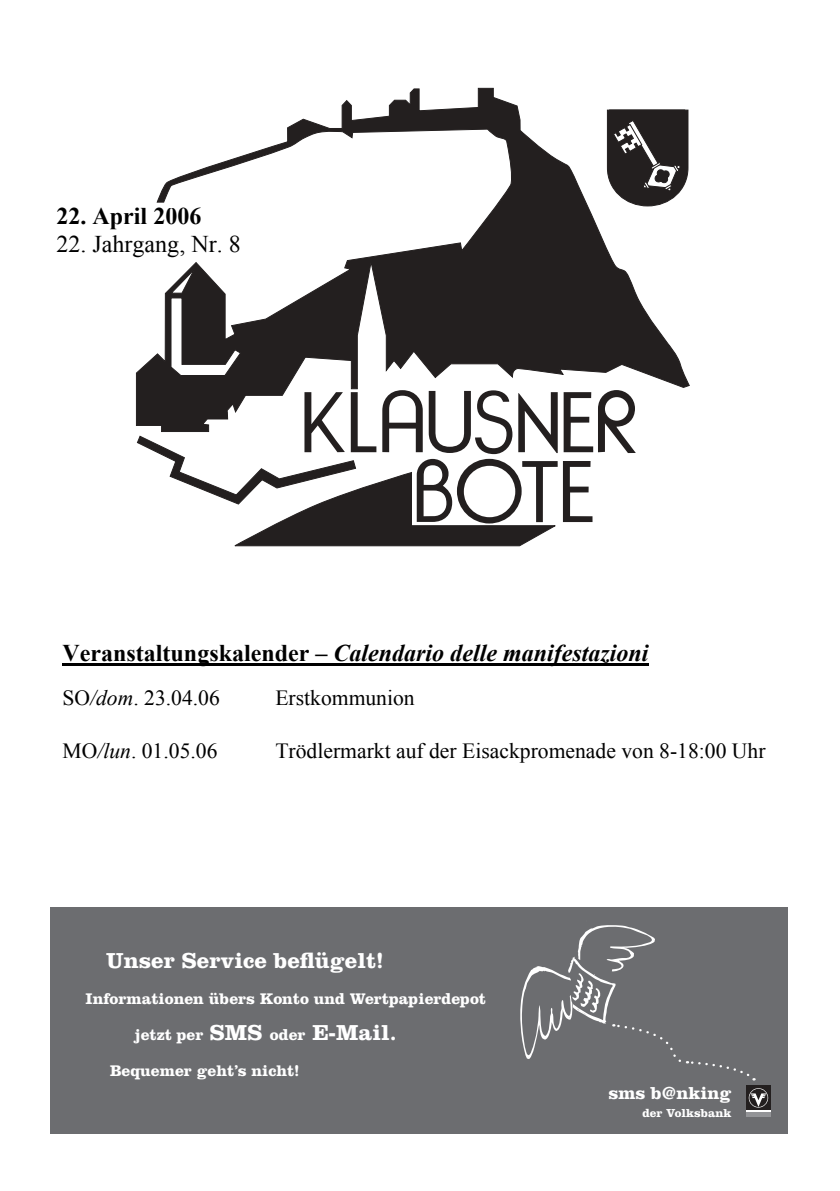
<style>
.page{position:relative;width:840px;height:1191px;background:#fff}
.page>*{position:absolute;margin:0;border:0;box-sizing:border-box;transform-origin:0 0}
.t1{font:24px "Times New Roman Bd It MS";color:#000}
.t2{font:24px "Times New Roman MS";color:#000}
.t3{font:24px "Times New Roman Bd MS";color:#000}
.t4{font:700 22.4px "Clarendon";color:#fff}
.t5{font:21.6px "Times New Roman MS";color:#000}
.t6{font:700 18px "Clarendon";color:#fff}
.t7{font:700 16px "Clarendon";color:#fff}
.t8{font:700 12px "Clarendon";color:#fff}
.s1{font-family:"Times New Roman Bd MS"}
.s2{font-family:"Times New Roman It MS"}
.s3{font-size:22.4px}
</style>
<div class="page">
<hr style="left:62px;top:663px;width:586px;height:3px;background:#000">
<div style="left:50px;top:907px;width:737px;height:227px;background:#6c6d70"></div>
<hr style="left:745px;top:1110px;width:25px;height:2px;background:#fff">
<div style="left:745px;top:1085px;width:25px;height:25px;background:#231f1f"></div>
<svg style="left:748px;top:1088px;width:19px;height:19px"></svg>
<div style="left:745px;top:1112px;width:25px;height:5px;background:#939497"></div>
<svg style="left:520px;top:925px;width:234px;height:155px"></svg>
<svg style="left:136px;top:88px;width:553px;height:338px"></svg>
<svg style="left:170px;top:269px;width:71px;height:107px"></svg>
<svg style="left:606px;top:109px;width:82px;height:97px;background:#4c4848"></svg>
<svg style="left:137px;top:390px;width:498px;height:156px"></svg>
<p class="t3" style="left:57px;top:203px;width:146px">22. April 2006</p>
<p class="t2" style="left:57px;top:230px;width:185px">22. Jahrgang, Nr. 8</p>
<p class="t1" style="left:62px;top:640px;width:587px"><span class="s1">Veranstaltungskalender ñ</span> Calendario delle manifestazioni</p>
<p class="t5" style="left:62px;top:685px;width:159px">SO<span class="s2">/dom</span>. 23.04.06</p>
<p class="t5" style="left:275px;top:685px;width:141px">Erstkommunion</p>
<p class="t5" style="left:62px;top:739px;width:156px">MO<span class="s2">/lun</span>. 01.05.06</p>
<p class="t5" style="left:275px;top:739px;width:491px">Trˆdlermarkt auf der Eisackpromenade von 8-18:00 Uhr</p>
<p class="t4" style="left:106px;top:953px;width:279px">Unser Service beflügelt!</p>
<p class="t7" style="left:86px;top:993px;width:402px">Informationen übers Konto und Wertpapierdepot</p>
<p class="t7" style="left:134px;top:1029px;width:263px">jetzt per <span class="s3">SMS</span> oder <span class="s3">E-Mail.</span></p>
<p class="t7" style="left:110px;top:1065px;width:191px">Bequemer geht’s nicht!</p>
<p class="t6" style="left:608px;top:1086px;width:124px">sms b@nking</p>
<p class="t8" style="left:642px;top:1108px;width:90px">der Volksbank</p>
</div>
